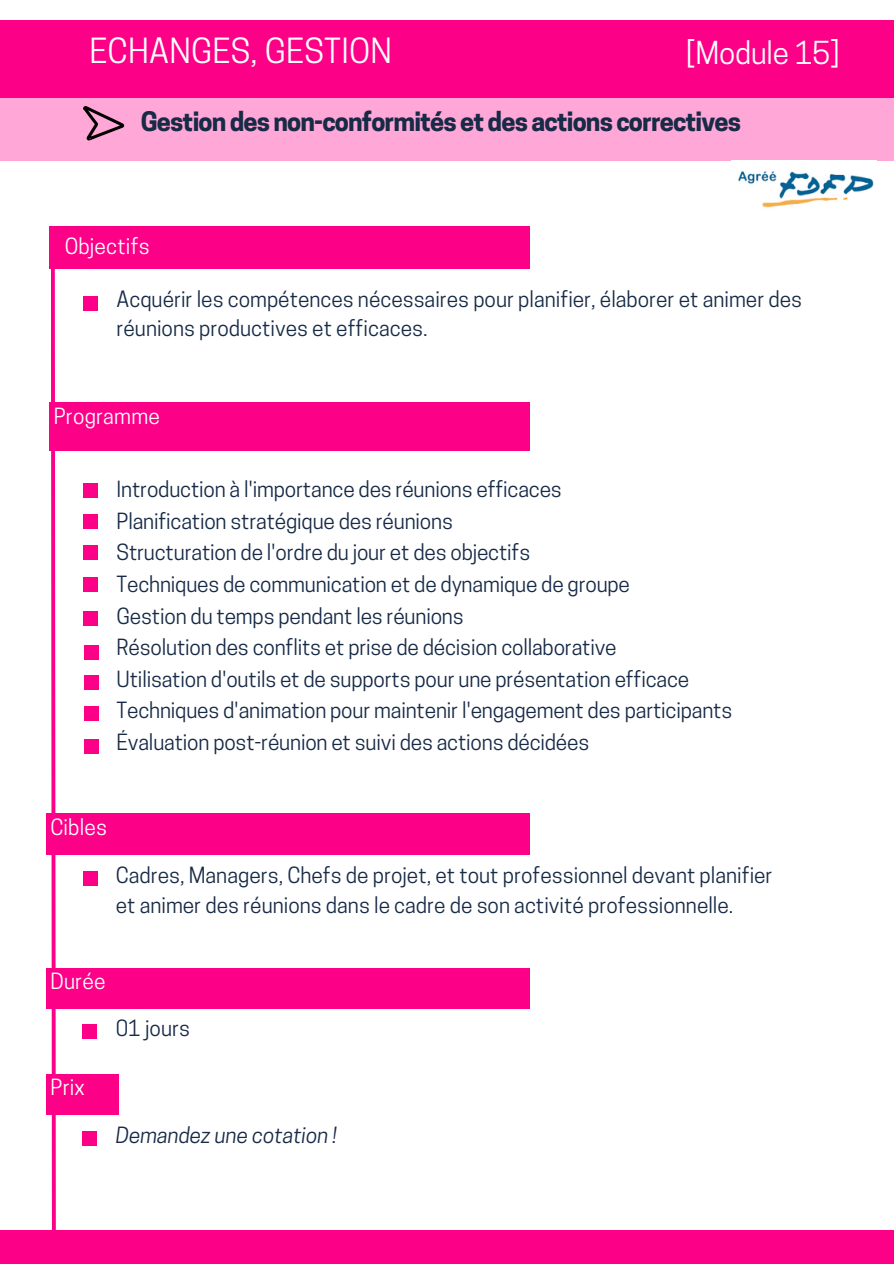
<style>
.page{position:relative;width:894px;height:1264px;background:#fff}
.page>*{position:absolute;margin:0;border:0;box-sizing:border-box;transform-origin:0 0}
.t1{font:32.55px "Cooper Hewitt";letter-spacing:.01em;color:#fff}
.t2{font:29.7px "Cooper Hewitt";letter-spacing:-.005em;color:#fff}
.t3{font:700 25.2px "Cooper Hewitt";letter-spacing:-.035em;color:#172a46}
.t4{font:21px/29.2px "Cooper Hewitt";letter-spacing:-.01em;color:#172a46}
.t5{font:21px "Cooper Hewitt";letter-spacing:.01em;color:#fff}
.t6{font:italic 21px "Cooper Hewitt";letter-spacing:-.005em;color:#172a46}
</style>
<div class="page">
<svg style="left:51px;top:269px;width:5px;height:961px;background:#fd37a1"></svg>
<div style="left:0;top:92px;width:893px;height:69px;background:#ffa7d6"></div>
<div style="left:0;top:20px;width:893px;height:77px;background:#fd0088"></div>
<div style="left:49px;top:226px;width:480px;height:43px;background:#fd0088"></div>
<div style="left:49px;top:403px;width:480px;height:48px;background:#fd0088"></div>
<div style="left:46px;top:813px;width:483px;height:41px;background:#fd0088"></div>
<div style="left:46px;top:967px;width:483px;height:41px;background:#fd0088"></div>
<div style="left:83px;top:870px;width:15px;height:15px;background:#fd0088"></div>
<div style="left:46px;top:1073px;width:73px;height:41px;background:#fd0088"></div>
<div style="left:82px;top:1024px;width:15px;height:15px;background:#fd0088"></div>
<div style="left:82px;top:1130px;width:15px;height:15px;background:#fd0088"></div>
<div style="left:83px;top:545px;width:15px;height:14px;background:#fd0088"></div>
<div style="left:83px;top:577px;width:15px;height:15px;background:#fd0088"></div>
<div style="left:83px;top:514px;width:15px;height:14px;background:#fd0088"></div>
<div style="left:83px;top:483px;width:15px;height:15px;background:#fd0088"></div>
<div style="left:83px;top:296px;width:15px;height:15px;background:#fd0088"></div>
<img style="left:738px;top:171px;width:136px;height:37px">
<svg style="left:83px;top:106px;width:42px;height:35px"></svg>
<div style="left:0;top:1230px;width:893px;height:33px;background:#fd0088"></div>
<div style="left:83px;top:611px;width:15px;height:14px;background:#fd0088"></div>
<div style="left:84px;top:706px;width:15px;height:14px;background:#fd0088"></div>
<div style="left:84px;top:738px;width:15px;height:15px;background:#fd0088"></div>
<div style="left:84px;top:675px;width:15px;height:15px;background:#fd0088"></div>
<div style="left:84px;top:644px;width:15px;height:15px;background:#fd0088"></div>
<p class="t1" style="left:89px;top:39px;width:304px">ECHANGES, GESTION</p>
<p class="t2" style="left:686px;top:41px;width:155px">[Module 15]</p>
<p class="t3" style="left:141px;top:112px;width:601px">Gestion des non-conformités et des actions correctives</p>
<p class="t5" style="left:65px;top:238px;width:87px">Objectifs</p>
<p class="t4" style="left:117px;top:287px;width:687px">Acquérir les compétences nécessaires pour planifier, élaborer et animer des réunions productives et efficaces.</p>
<h1 class="t5" style="left:54px;top:408px;width:108px">Programme</h1>
<p class="t4" style="left:117px;top:477px;width:446px">Introduction à l'importance des réunions efficaces</p>
<p class="t4" style="left:117px;top:509px;width:338px">Planification stratégique des réunions</p>
<p class="t4" style="left:117px;top:540px;width:415px">Structuration de l'ordre du jour et des objectifs</p>
<p class="t4" style="left:117px;top:572px;width:514px">Techniques de communication et de dynamique de groupe</p>
<p class="t4" style="left:117px;top:603px;width:348px">Gestion du temps pendant les réunions</p>
<p class="t4" style="left:117px;top:635px;width:501px">Résolution des conflits et prise de décision collaborative</p>
<p class="t4" style="left:117px;top:666px;width:574px">Utilisation d'outils et de supports pour une présentation efficace</p>
<p class="t4" style="left:117px;top:698px;width:617px">Techniques d'animation pour maintenir l'engagement des participants</p>
<p class="t4" style="left:117px;top:729px;width:474px">Évaluation post-réunion et suivi des actions décidées</p>
<h2 class="t5" style="left:50px;top:819px;width:58px">Cibles</h2>
<p class="t4" style="left:116px;top:863px;width:658px">Cadres, Managers, Chefs de projet, et tout professionnel devant planifier et animer des réunions dans le cadre de son activité professionnelle.</p>
<p class="t5" style="left:50px;top:973px;width:57px">Durée</p>
<p class="t4" style="left:116px;top:1016px;width:76px">01 jours</p>
<h3 class="t5" style="left:50px;top:1079px;width:36px">Prix</h3>
<p class="t6" style="left:116px;top:1127px;width:223px">Demandez une cotation !</p>
</div>
